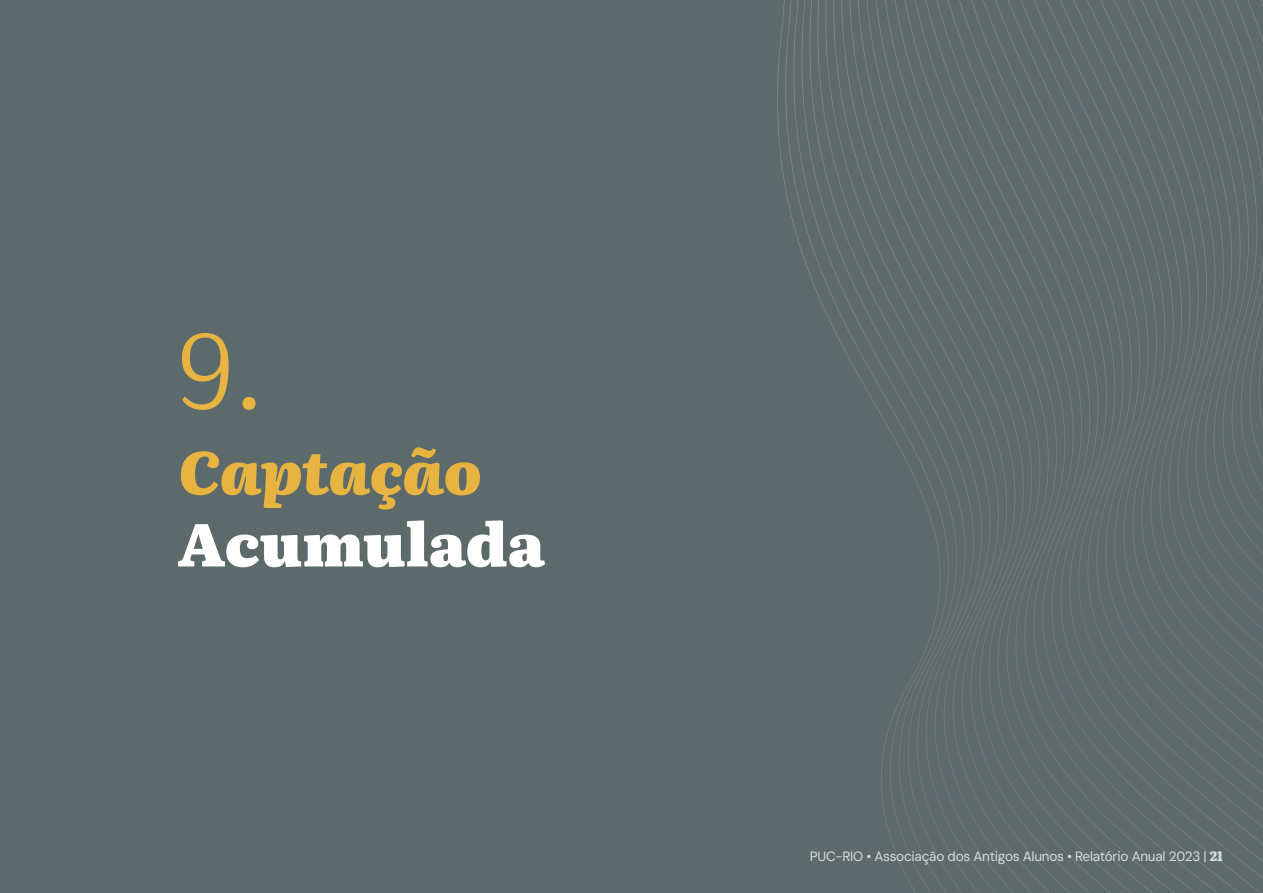
<style>
.page{position:relative;width:1263px;height:893px;background:#5d6a6b}
.page>*{position:absolute;margin:0;border:0;box-sizing:border-box;transform-origin:0 0}
.t1{font:300 105px "Literata 24 pt";color:#e8b441}
.t2{font:900 60px "Literata 24 pt";color:#fff}
.t3{font:italic 900 60px "Literata 24 pt";letter-spacing:-.015em;color:#e8b441}
.t4{font:13.5px "DM Sans 9 pt";letter-spacing:-.02em;color:#d4dfde}
.s1{font-family:"Literata 24 pt";font-weight:800}
</style>
<div class="page">
<svg style="left:794px;top:0;width:469px;height:893px"></svg>
<p class="t1" style="left:178px;top:290px;width:88px">9.</p>
<p class="t3" style="left:178px;top:420px;width:305px">Captação</p>
<p class="t2" style="left:178px;top:492px;width:368px">Acumulada</p>
<p class="t4" style="left:810px;top:848px;width:414px">PUC-RIO • Associação dos Antigos Alunos • Relatório Anual 2023 | <span class="s1">21</span></p>
</div>
